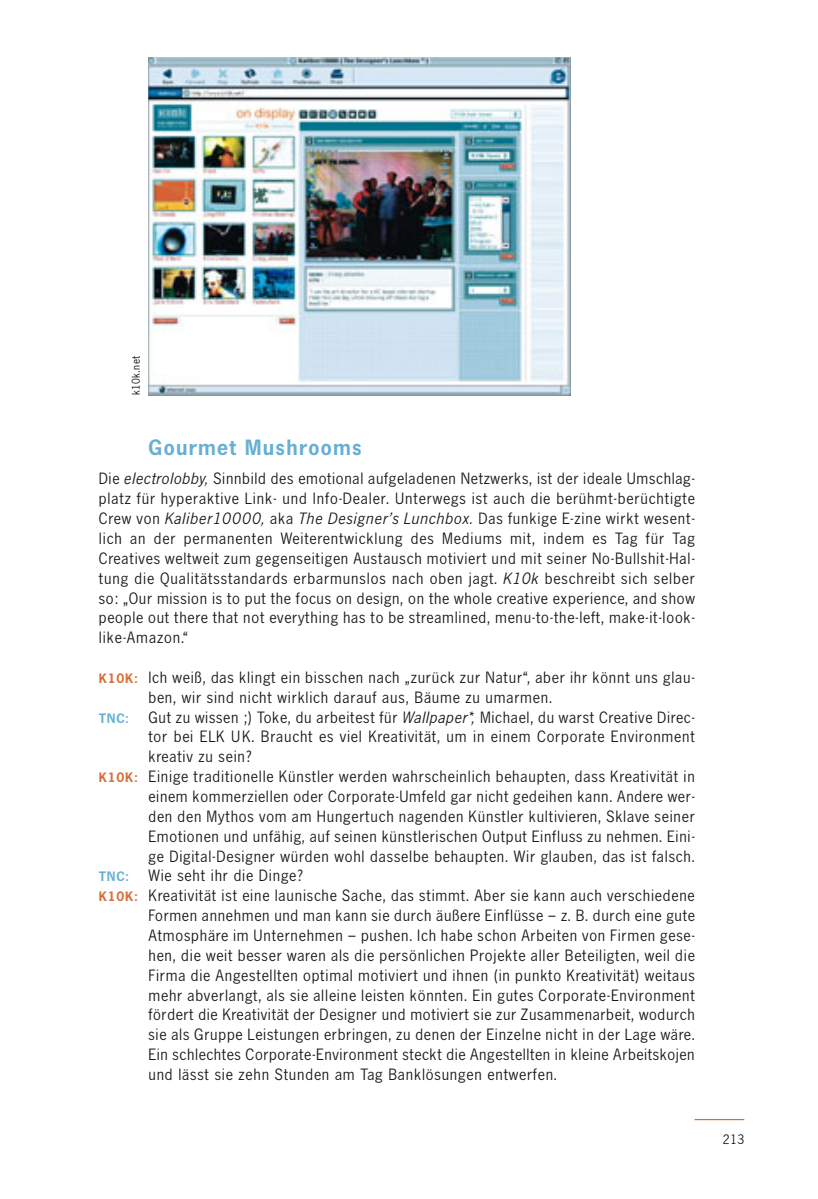
<style>
.page{position:relative;width:818px;height:1199px;background:#fff}
.page>*{position:absolute;margin:0;border:0;box-sizing:border-box;transform-origin:0 0}
.t1{font:700 21.88px "NE13";letter-spacing:.07em;color:#66afd3}
.t2{font:16.1px/19.8px "NE13";letter-spacing:.06em;color:#181819;text-align:justify}
.t3{font:13.65px "NE13";color:#181819}
.t4{font:10.15px "News Gothic";letter-spacing:.03em;color:#181819}
.s1{font-style:italic}
.s2{font-weight:700;font-size:13.65px;color:#d76c36}
.s3{font-weight:700;font-size:13.65px;color:#66afd3}
</style>
<div class="page">
<hr style="left:694px;top:1119px;width:50px;height:1px;background:#d76c36">
<img style="left:148px;top:58px;width:422px;height:337px">
<p class="t4" style="left:132px;top:395px;width:41px;rotate:-90deg">k10k.net</p>
<h1 class="t1" style="left:148px;top:440px;width:214px">Gourmet Mushrooms</h1>
<p class="t2" style="left:99px;top:470px;width:597px">Die <span class="s1">electrolobby,</span> Sinnbild des emotional aufgeladenen Netzwerks, ist der ideale Umschlag&shy;platz für hyperaktive Link- und Info-Dealer. Unterwegs ist auch die berühmt-berüchtigte Crew von <span class="s1">Kaliber10000,</span> aka <span class="s1">The Designer’s Lunchbox.</span> Das funkige E-zine wirkt wesent&shy;lich an der permanenten Weiterentwicklung des Mediums mit, indem es Tag für Tag Creatives weltweit zum gegenseitigen Austausch motiviert und mit seiner No-Bullshit-Hal&shy;tung die Qualitätsstandards erbarmunslos nach oben jagt. <span class="s1">K10k</span> beschreibt sich selber so: „Our mission is to put the focus on design, on the whole creative experience, and show people out there that not everything has to be streamlined, menu-to-the-left, make-it-look&shy;like-Amazon.“</p>
<p class="t2" style="left:99px;top:669px;width:597px"><span class="s2">K10K:</span> Ich weiß, das klingt ein bisschen nach „zurück zur Natur“, aber ihr könnt uns glau-</p>
<p class="t2" style="left:148px;top:689px;width:405px">ben, wir sind nicht wirklich darauf aus, Bäume zu umarmen.</p>
<p class="t2" style="left:99px;top:708px;width:597px"><span class="s3">TNC:</span> Gut zu wissen ;) Toke, du arbeitest für <span class="s1">Wallpaper*,</span> Michael, du warst Creative Direc-</p>
<p class="t2" style="left:148px;top:728px;width:547px">tor bei ELK UK. Braucht es viel Kreativität, um in einem Corporate Environment</p>
<p class="t2" style="left:148px;top:748px;width:104px">kreativ zu sein?</p>
<p class="t2" style="left:99px;top:768px;width:597px"><span class="s2">K10K:</span> Einige traditionelle Künstler werden wahrscheinlich behaupten, dass Kreativität in</p>
<p class="t2" style="left:148px;top:788px;width:547px">einem kommerziellen oder Corporate-Umfeld gar nicht gedeihen kann. Andere wer-</p>
<p class="t2" style="left:148px;top:808px;width:547px">den den Mythos vom am Hungertuch nagenden Künstler kultivieren, Sklave seiner</p>
<p class="t2" style="left:148px;top:827px;width:547px">Emotionen und unfähig, auf seinen künstlerischen Output Einfluss zu nehmen. Eini-</p>
<p class="t2" style="left:148px;top:847px;width:547px">ge Digital-Designer würden wohl dasselbe behaupten. Wir glauben, das ist falsch.</p>
<p class="t2" style="left:99px;top:867px;width:205px"><span class="s3">TNC:</span> Wie seht ihr die Dinge?</p>
<p class="t2" style="left:99px;top:887px;width:597px"><span class="s2">K10K:</span> Kreativität ist eine launische Sache, das stimmt. Aber sie kann auch verschiedene</p>
<p class="t2" style="left:148px;top:907px;width:547px">Formen annehmen und man kann sie durch äußere Einflüsse – z. B. durch eine gute</p>
<p class="t2" style="left:148px;top:927px;width:547px">Atmosphäre im Unternehmen – pushen. Ich habe schon Arbeiten von Firmen gese-</p>
<p class="t2" style="left:148px;top:947px;width:547px">hen, die weit besser waren als die persönlichen Projekte aller Beteiligten, weil die</p>
<p class="t2" style="left:148px;top:966px;width:547px">Firma die Angestellten optimal motiviert und ihnen (in punkto Kreativität) weitaus</p>
<p class="t2" style="left:148px;top:986px;width:547px">mehr abverlangt, als sie alleine leisten könnten. Ein gutes Corporate-Environment</p>
<p class="t2" style="left:148px;top:1006px;width:547px">fördert die Kreativität der Designer und motiviert sie zur Zusammenarbeit, wodurch</p>
<p class="t2" style="left:148px;top:1026px;width:547px">sie als Gruppe Leistungen erbringen, zu denen der Einzelne nicht in der Lage wäre.</p>
<p class="t2" style="left:148px;top:1046px;width:547px">Ein schlechtes Corporate-Environment steckt die Angestellten in kleine Arbeitskojen</p>
<p class="t2" style="left:148px;top:1066px;width:410px">und lässt sie zehn Stunden am Tag Banklösungen entwerfen.</p>
<p class="t3" style="left:722px;top:1135px;width:23px">213</p>
</div>
